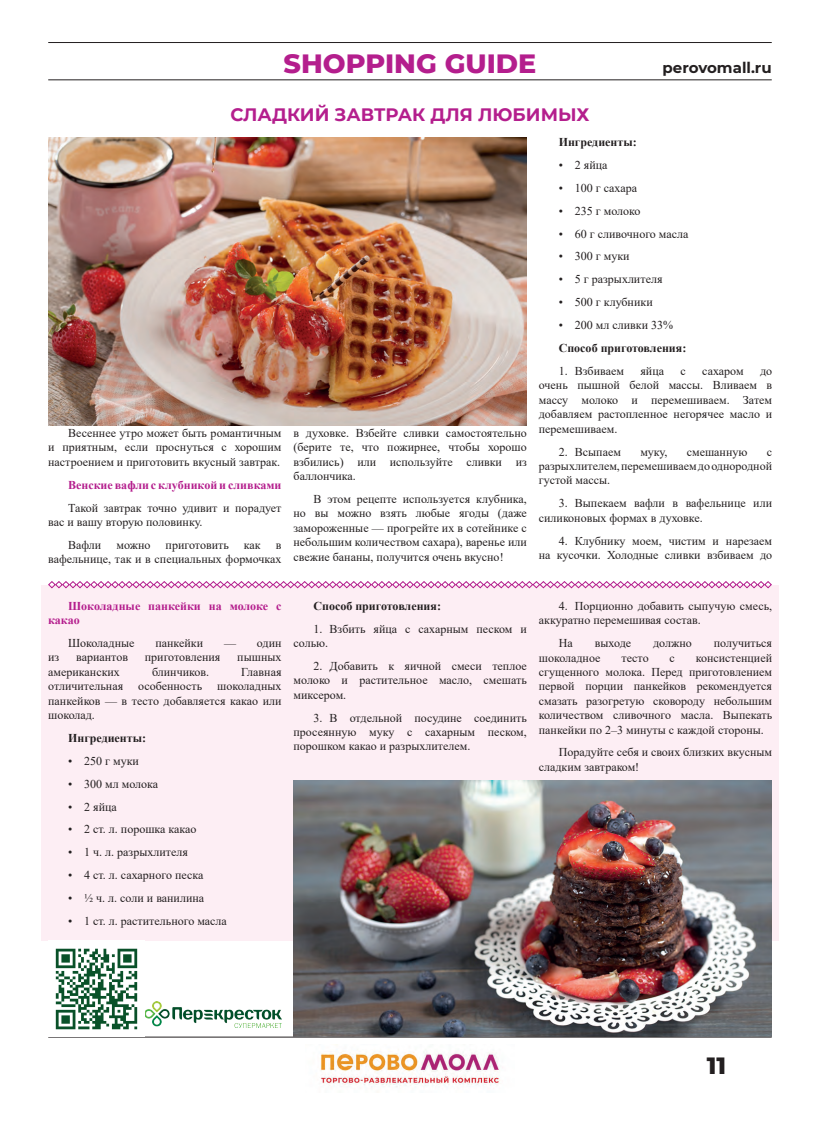
<style>
.page{position:relative;width:820px;height:1134px;background:#fff}
.page>*{position:absolute;margin:0;border:0;box-sizing:border-box;transform-origin:0 0}
.t1{font:800 27px "Montserrat";color:#b41e8d}
.t2{font:800 24px "Montserrat";color:#231f20}
.Оглавление{font:700 18px "Montserrat";color:#b41e8d}
.t3{font:700 15px "Montserrat";color:#231f20}
.Текст{font:12px/14.4px "Times New Roman";color:#231f20;text-align:justify}
.Жирный_текст{font:700 12px "Times New Roman";color:#231f20}
.Жирный_текст_лиловый{font:700 12px/14.4px "Times New Roman";color:#b41e8d}
</style>
<div class="page">
<div style="left:41px;top:585px;width:737px;height:355px;background:#fdeef4"></div>
<img style="left:145px;top:1001px;width:136px;height:27px">
<hr style="left:48px;top:42px;width:723px;height:1px;background:#231f20">
<hr style="left:48px;top:1036px;width:723px;height:1px;background:#231f20">
<hr style="left:48px;top:79px;width:723px;height:1px;background:#231f20">
<img style="left:320px;top:1051px;width:183px;height:36px">
<img style="left:49px;top:137px;width:477px;height:289px">
<img style="left:293px;top:781px;width:478px;height:255px">
<img style="left:48px;top:948px;width:97px;height:89px">
<svg style="left:48px;top:581px;width:723px;height:8px"></svg>
<p class="t1" style="left:283px;top:44px;width:254px">SHOPPING GUIDE</p>
<p class="t3" style="left:662px;top:56px;width:111px">perovomall.ru</p>
<p class="Оглавление" style="left:230px;top:102px;width:360px">СЛАДКИЙ ЗАВТРАК ДЛЯ ЛЮБИМЫХ</p>
<p class="Текст" style="left:48px;top:425px;width:235px;text-indent:20px">Весеннее утро может быть романтичным и приятным, если проснуться с хорошим настроением и приготовить вкусный завтрак.</p>
<p class="Жирный_текст_лиловый" style="left:68px;top:477px;width:215px">Венские вафли с клубникой и сливками</p>
<p class="Текст" style="left:48px;top:500px;width:235px;text-indent:20px">Такой завтрак точно удивит и порадует вас и вашу вторую половинку.</p>
<p class="Текст" style="left:68px;top:537px;width:35px">Вафли</p>
<p class="Текст" style="left:116px;top:537px;width:36px">можно</p>
<p class="Текст" style="left:165px;top:537px;width:65px">приготовить</p>
<p class="Текст" style="left:244px;top:537px;width:18px">как</p>
<p class="Текст" style="left:48px;top:537px;width:235px;text-align:right">в<br>вафельнице, так и в специальных формочках</p>
<p class="Текст" style="left:293px;top:425px;width:235px">в духовке. Взбейте сливки самостоятельно (берите те, что пожирнее, чтобы хорошо взбились) или используйте сливки из баллончика.</p>
<p class="Текст" style="left:293px;top:491px;width:235px;text-indent:20px">В этом рецепте используется клубника, но вы можно взять любые ягоды (даже замороженные — прогрейте их в сотейнике с небольшим количеством сахара), варенье или свежие бананы, получится очень вкусно!</p>
<p class="Жирный_текст" style="left:558px;top:133px;width:80px">Ингредиенты:</p>
<p class="Текст" style="left:558px;top:157px;width:50px">• 2 яйца</p>
<p class="Текст" style="left:558px;top:180px;width:80px">• 100 г сахара</p>
<p class="Текст" style="left:558px;top:203px;width:83px">• 235 г молоко</p>
<p class="Текст" style="left:558px;top:226px;width:131px">• 60 г сливочного масла</p>
<p class="Текст" style="left:558px;top:249px;width:72px">• 300 г муки</p>
<p class="Текст" style="left:558px;top:272px;width:105px">• 5 г разрыхлителя</p>
<p class="Текст" style="left:558px;top:295px;width:95px">• 500 г клубники</p>
<p class="Текст" style="left:558px;top:318px;width:116px">• 200 мл сливки 33%</p>
<p class="Жирный_текст" style="left:558px;top:339px;width:129px">Способ приготовления:</p>
<p class="Текст" style="left:558px;top:363px;width:67px">1. Взбиваем</p>
<p class="Текст" style="left:640px;top:363px;width:25px">яйца</p>
<p class="Текст" style="left:680px;top:363px;width:7px">с</p>
<p class="Текст" style="left:702px;top:363px;width:43px">сахаром</p>
<p class="Текст" style="left:538px;top:363px;width:235px;text-indent:221px">до очень пышной белой массы. Вливаем в массу молоко и перемешиваем. Затем добавляем растопленное негорячее масло и перемешиваем.</p>
<p class="Текст" style="left:558px;top:444px;width:64px">2. Всыпаем</p>
<p class="Текст" style="left:640px;top:444px;width:29px">муку,</p>
<p class="Текст" style="left:686px;top:444px;width:62px">смешанную</p>
<p class="Текст" style="left:538px;top:444px;width:235px;text-align:left;text-indent:228px">с разрыхлителем, перемешиваем до однородной густой массы.</p>
<p class="Текст" style="left:538px;top:496px;width:235px;text-indent:20px">3. Выпекаем вафли в вафельнице или силиконовых формах в духовке.</p>
<p class="Текст" style="left:538px;top:533px;width:235px;text-align:right">4. Клубнику моем, чистим и нарезаем<br>на кусочки. Холодные сливки взбиваем до</p>
<p class="Жирный_текст_лиловый" style="left:48px;top:598px;width:235px;text-indent:20px">Шоколадные панкейки на молоке с какао</p>
<p class="Текст" style="left:68px;top:635px;width:68px">Шоколадные</p>
<p class="Текст" style="left:155px;top:635px;width:49px">панкейки</p>
<p class="Текст" style="left:224px;top:635px;width:59px">— один</p>
<p class="Текст" style="left:48px;top:650px;width:13px">из</p>
<p class="Текст" style="left:76px;top:650px;width:53px">вариантов</p>
<p class="Текст" style="left:145px;top:650px;width:77px">приготовления</p>
<p class="Текст" style="left:237px;top:650px;width:46px">пышных</p>
<p class="Текст" style="left:48px;top:664px;width:73px">американских</p>
<p class="Текст" style="left:152px;top:664px;width:58px">блинчиков.</p>
<p class="Текст" style="left:48px;top:664px;width:235px;text-indent:193px">Главная отличительная особенность шоколадных панкейков — в тесто добавляется какао или шоколад.</p>
<p class="Жирный_текст" style="left:68px;top:729px;width:80px">Ингредиенты:</p>
<p class="Текст" style="left:68px;top:753px;width:72px">• 250 г муки</p>
<p class="Текст" style="left:68px;top:776px;width:92px">• 300 мл молока</p>
<p class="Текст" style="left:68px;top:799px;width:50px">• 2 яйца</p>
<p class="Текст" style="left:68px;top:822px;width:130px">• 2 ст. л. порошка какао</p>
<p class="Текст" style="left:68px;top:845px;width:121px">• 1 ч. л. разрыхлителя</p>
<p class="Текст" style="left:68px;top:868px;width:137px">• 4 ст. л. сахарного песка</p>
<p class="Текст" style="left:68px;top:890px;width:138px">• ½ ч. л. соли и ванилина</p>
<p class="Текст" style="left:68px;top:913px;width:160px">• 1 ст. л. растительного масла</p>
<p class="Жирный_текст" style="left:313px;top:597px;width:129px">Способ приготовления:</p>
<p class="Текст" style="left:293px;top:621px;width:235px;text-indent:20px">1. Взбить яйца с сахарным песком и солью.</p>
<p class="Текст" style="left:293px;top:658px;width:235px;text-indent:20px">2. Добавить к яичной смеси теплое молоко и растительное масло, смешать миксером.</p>
<p class="Текст" style="left:293px;top:710px;width:235px;text-indent:20px">3. В отдельной посудине соединить просеянную муку с сахарным песком, порошком какао и разрыхлителем.</p>
<p class="Текст" style="left:538px;top:598px;width:235px;text-indent:20px">4. Порционно добавить сыпучую смесь, аккуратно перемешивая состав.</p>
<p class="Текст" style="left:558px;top:635px;width:15px">На</p>
<p class="Текст" style="left:594px;top:635px;width:38px">выходе</p>
<p class="Текст" style="left:653px;top:635px;width:40px">должно</p>
<p class="Текст" style="left:713px;top:635px;width:60px">получиться</p>
<p class="Текст" style="left:538px;top:650px;width:63px">шоколадное</p>
<p class="Текст" style="left:621px;top:650px;width:29px">тесто</p>
<p class="Текст" style="left:669px;top:650px;width:7px">с</p>
<p class="Текст" style="left:538px;top:650px;width:235px;text-indent:157px">консистенцией сгущенного молока. Перед приготовлением первой порции панкейков рекомендуется смазать разогретую сковороду небольшим количеством сливочного масла. Выпекать панкейки по 2–3 минуты с каждой стороны.</p>
<p class="Текст" style="left:538px;top:745px;width:235px;text-indent:20px">Порадуйте себя и своих близких вкусным сладким завтраком!</p>
<p class="t2" style="left:706px;top:1048px;width:21px">11</p>
</div>
